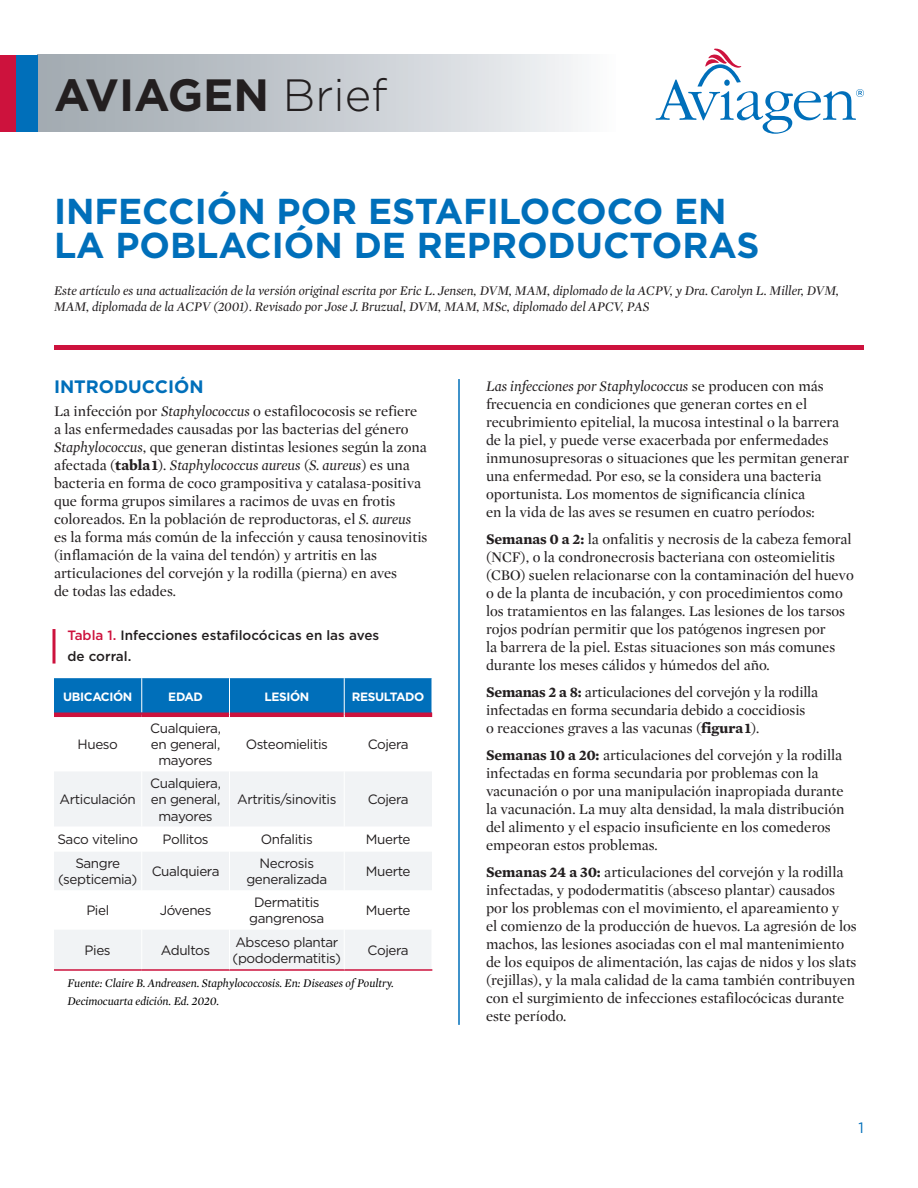
<style>
.page{position:relative;width:918px;height:1188px;background:#fff}
.page>*{position:absolute;margin:0;border:0;box-sizing:border-box;transform-origin:0 0}
.t1{font:700 45.15px "Gotham";color:#231f20}
.Title_-_H1{font:700 36px/34.5px "Gotham";color:#006fba}
.t2{font:700 18px "Gotham";color:#006fba}
.Body{font:15px/18px "Mercury Display Roman";color:#231f20}
.t3{font:15px "Gotham";color:#006fba}
.Table_Data_Cells{font:13.5px/16.2px "Gotham";letter-spacing:-.03em;color:#231f20;text-align:center}
.Section_Header{font:italic 13.5px/16.2px "Mercury Display";color:#231f20}
.Figure{font:500 13.5px/21px "Gotham";color:#231f20}
.Source{font:italic 12px/18px "Mercury Display";color:#000}
.Table_Header_Cells{font:700 12px "Gotham";letter-spacing:-.03em;color:#fff}
.s1{font-weight:300}
.s2{font-family:"Mercury Display";font-style:italic}
.s3{font-family:"Mercury Text G4";font-weight:700}
.s4{color:#cd123d}
</style>
<div class="page">
<div style="left:38px;top:55px;width:578px;height:76px;background:linear-gradient(to right,#9da6ad,#f6f7f9)"></div>
<svg style="left:656px;top:49px;width:208px;height:85px"></svg>
<div style="left:0;top:55px;width:16px;height:76px;background:#cd123d"></div>
<div style="left:16px;top:55px;width:22px;height:76px;background:#006fba"></div>
<svg style="left:52px;top:629px;width:4px;height:35px"></svg>
<div style="left:54px;top:678px;width:378px;height:35px;background:#006fba"></div>
<div style="left:54px;top:772px;width:378px;height:197px;background:#f1f3f5"></div>
<hr style="left:141px;top:678px;width:1px;height:35px;background:#fff">
<hr style="left:54px;top:713px;width:88px;height:4px;background:#cd123d">
<hr style="left:142px;top:713px;width:87px;height:4px;background:#cd123d">
<hr style="left:230px;top:713px;width:114px;height:4px;background:#cd123d">
<hr style="left:344px;top:713px;width:88px;height:4px;background:#cd123d">
<hr style="left:229px;top:678px;width:1px;height:37px;background:#fff">
<hr style="left:141px;top:771px;width:1px;height:56px;background:#fff">
<hr style="left:344px;top:678px;width:1px;height:37px;background:#fff">
<hr style="left:344px;top:715px;width:1px;height:56px;background:#fff">
<hr style="left:141px;top:929px;width:1px;height:40px;background:#fff">
<hr style="left:54px;top:969px;width:88px;height:2px;background:#cd123d">
<hr style="left:142px;top:969px;width:88px;height:2px;background:#cd123d">
<hr style="left:230px;top:969px;width:114px;height:2px;background:#cd123d">
<hr style="left:344px;top:969px;width:88px;height:2px;background:#cd123d">
<hr style="left:229px;top:771px;width:1px;height:56px;background:#fff">
<hr style="left:344px;top:771px;width:1px;height:56px;background:#fff">
<svg style="left:54px;top:827px;width:378px;height:102px"></svg>
<hr style="left:229px;top:851px;width:1px;height:39px;background:#fff">
<hr style="left:344px;top:851px;width:1px;height:39px;background:#fff">
<hr style="left:229px;top:890px;width:1px;height:39px;background:#fff">
<hr style="left:344px;top:890px;width:1px;height:39px;background:#fff">
<hr style="left:229px;top:929px;width:1px;height:40px;background:#fff">
<hr style="left:344px;top:929px;width:1px;height:40px;background:#fff">
<hr style="left:459px;top:379px;width:1px;height:646px;background:#006fba">
<hr style="left:54px;top:346px;width:810px;height:4px;background:#cd123d">
<h1 class="t1" style="left:54px;top:65px;width:335px">AVIAGEN <span class="s1">Brief</span></h1>
<p class="Title_-_H1" style="left:54px;top:194px;width:707px">INFECCIÓN POR ESTAFILOCOCO EN<br>LA POBLACIÓN DE REPRODUCTORAS</p>
<p class="Section_Header" style="left:54px;top:283px;width:787px">Este artículo es una actualización de la versión original escrita por Eric L. Jensen, DVM, MAM, diplomado de la ACPV, y Dra. Carolyn L. Miller, DVM,<br>MAM, diplomada de la ACPV (2001). Revisado por Jose J. Bruzual, DVM, MAM, MSc, diplomado del APCV, PAS</p>
<h2 class="t2" style="left:54px;top:375px;width:151px">INTRODUCCIÓN</h2>
<p class="Body" style="left:54px;top:402px;width:375px">La infección por <span class="s2">Staphylococcus</span> o estafilococosis se refiere a las enfermedades causadas por las bacterias del género <span class="s2">Staphylococcus</span>, que generan distintas lesiones según la zona afectada (<span class="s3">tabla 1</span>). <span class="s2">Staphylococcus aureus</span> (<span class="s2">S. aureus</span>) es una bacteria en forma de coco grampositiva y catalasa-positiva que forma grupos similares a racimos de uvas en frotis coloreados. En la población de reproductoras, el <span class="s2">S. aureus </span>es la forma más común de la infección y causa tenosinovitis (inflamación de la vaina del tendón) y artritis en las articulaciones del corvejón y la rodilla (pierna) en aves<br>de todas las edades.</p>
<p class="Figure" style="left:68px;top:624px;width:313px"><span class="s4">Tabla 1.</span> Infecciones estafilocócicas en las aves de corral.</p>
<p class="Table_Header_Cells" style="left:63px;top:689px;width:71px">UBICACIÓN</p>
<p class="Table_Header_Cells" style="left:168px;top:689px;width:36px">EDAD</p>
<p class="Table_Header_Cells" style="left:264px;top:689px;width:47px">LESIÓN</p>
<p class="Table_Header_Cells" style="left:352px;top:689px;width:74px">RESULTADO</p>
<p class="Table_Data_Cells" style="left:78px;top:736px;width:42px">Hueso</p>
<p class="Table_Data_Cells" style="left:150px;top:720px;width:72px">Cualquiera, en general, mayores</p>
<p class="Table_Data_Cells" style="left:246px;top:736px;width:84px">Osteomielitis</p>
<p class="Table_Data_Cells" style="left:368px;top:736px;width:43px">Cojera</p>
<p class="Table_Data_Cells" style="left:60px;top:791px;width:78px">Articulación</p>
<p class="Table_Data_Cells" style="left:150px;top:775px;width:72px">Cualquiera, en general, mayores</p>
<p class="Table_Data_Cells" style="left:237px;top:791px;width:101px">Artritis/sinovitis</p>
<p class="Table_Data_Cells" style="left:368px;top:791px;width:43px">Cojera</p>
<p class="Table_Data_Cells" style="left:57px;top:831px;width:82px">Saco vitelino</p>
<p class="Table_Data_Cells" style="left:163px;top:831px;width:48px">Pollitos</p>
<p class="Table_Data_Cells" style="left:261px;top:831px;width:53px">Onfalitis</p>
<p class="Table_Data_Cells" style="left:366px;top:831px;width:46px">Muerte</p>
<p class="Table_Data_Cells" style="left:58px;top:855px;width:81px">Sangre (septicemia)</p>
<p class="Table_Data_Cells" style="left:152px;top:863px;width:69px">Cualquiera</p>
<p class="Table_Data_Cells" style="left:246px;top:855px;width:82px">Necrosis generalizada</p>
<p class="Table_Data_Cells" style="left:366px;top:863px;width:46px">Muerte</p>
<p class="Table_Data_Cells" style="left:86px;top:902px;width:24px">Piel</p>
<p class="Table_Data_Cells" style="left:160px;top:902px;width:53px">Jóvenes</p>
<p class="Table_Data_Cells" style="left:249px;top:894px;width:77px">Dermatitis gangrenosa</p>
<p class="Table_Data_Cells" style="left:366px;top:902px;width:46px">Muerte</p>
<p class="Table_Data_Cells" style="left:85px;top:942px;width:28px">Pies</p>
<p class="Table_Data_Cells" style="left:161px;top:942px;width:51px">Adultos</p>
<p class="Table_Data_Cells" style="left:233px;top:934px;width:110px;text-align:left">Absceso plantar (pododermatitis)</p>
<p class="Table_Data_Cells" style="left:368px;top:942px;width:43px">Cojera</p>
<p class="Source" style="left:68px;top:975px;width:328px">Fuente: Claire B. Andreasen. Staphylococcosis. En: Diseases of Poultry.<br>Decimocuarta edición. Ed. 2020.</p>
<p class="Body" style="left:486px;top:377px;width:365px"><span class="s2">Las infecciones por Staphylococcus</span> se producen con más frecuencia en condiciones que generan cortes en el recubrimiento epitelial, la mucosa intestinal o la barrera de la piel, y puede verse exacerbada por enfermedades inmunosupresoras o situaciones que les permitan generar una enfermedad. Por eso, se la considera una bacteria oportunista. Los momentos de significancia clínica<br>en la vida de las aves se resumen en cuatro períodos:</p>
<p class="Body" style="left:486px;top:530px;width:369px"><span class="s3">Semanas 0 a 2:</span> la onfalitis y necrosis de la cabeza femoral (NCF), o la condronecrosis bacteriana con osteomielitis (CBO) suelen relacionarse con la contaminación del huevo o de la planta de incubación, y con procedimientos como los tratamientos en las falanges. Las lesiones de los tarsos rojos podrían permitir que los patógenos ingresen por<br>la barrera de la piel. Estas situaciones son más comunes durante los meses cálidos y húmedos del año.</p>
<p class="Body" style="left:486px;top:683px;width:334px"><span class="s3">Semanas 2 a 8:</span> articulaciones del corvejón y la rodilla infectadas en forma secundaria debido a coccidiosis<br>o reacciones graves a las vacunas (<span class="s3">figura 1</span>).</p>
<p class="Body" style="left:486px;top:746px;width:360px"><span class="s3">Semanas 10 a 20:</span> articulaciones del corvejón y la rodilla infectadas en forma secundaria por problemas con la vacunación o por una manipulación inapropiada durante la vacunación. La muy alta densidad, la mala distribución del alimento y el espacio insuficiente en los comederos empeoran estos problemas.</p>
<p class="Body" style="left:486px;top:864px;width:372px"><span class="s3">Semanas 24 a 30:</span> articulaciones del corvejón y la rodilla infectadas, y pododermatitis (absceso plantar) causados por los problemas con el movimiento, el apareamiento y<br>el comienzo de la producción de huevos. La agresión de los machos, las lesiones asociadas con el mal mantenimiento de los equipos de alimentación, las cajas de nidos y los slats (rejillas), y la mala calidad de la cama también contribuyen con el surgimiento de infecciones estafilocócicas durante este período.</p>
<p class="t3" style="left:859px;top:1119px;width:7px">1</p>
</div>
